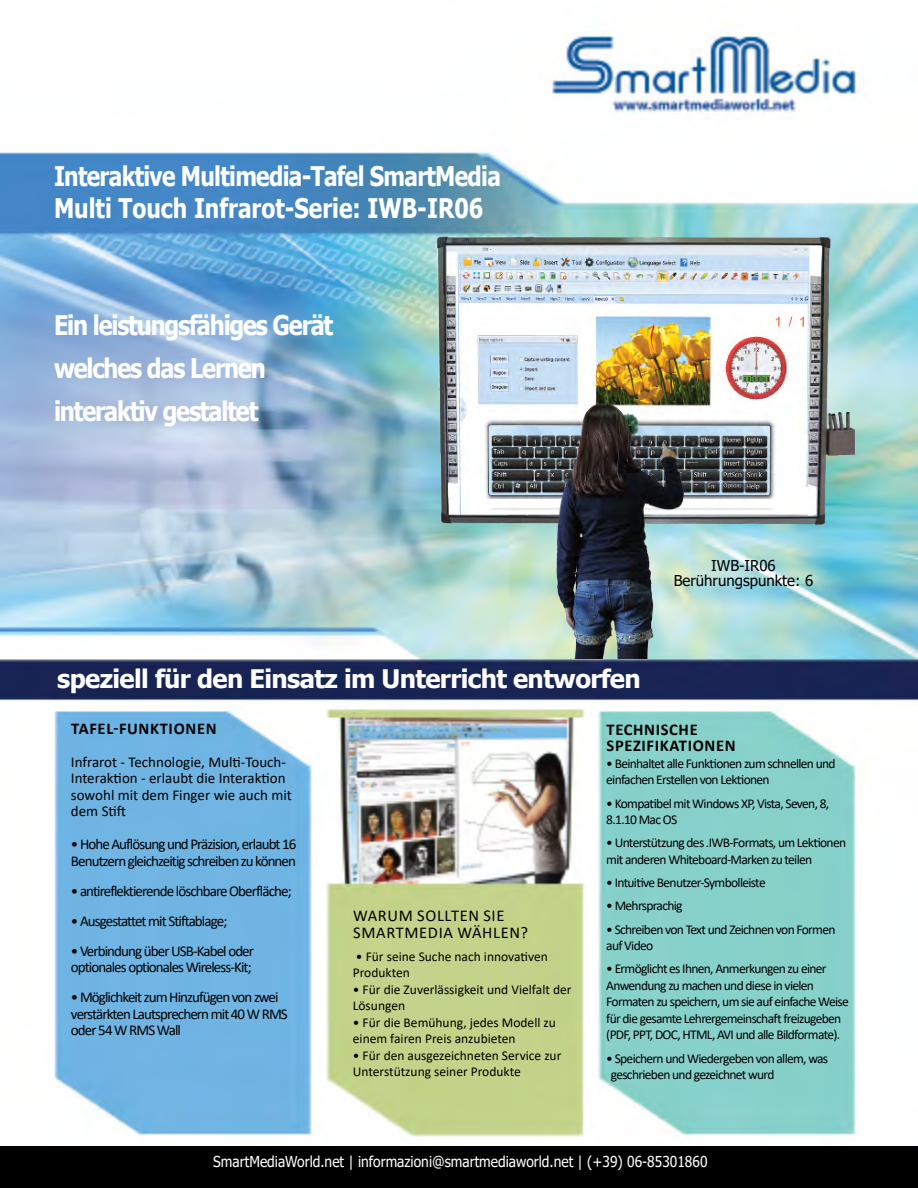
<style>
.page{position:relative;width:918px;height:1188px;background:#fff}
.page>*{position:absolute;margin:0;border:0;box-sizing:border-box;transform-origin:0 0}
.t1{font:700 27px "Tahoma";letter-spacing:-.05em;color:#fff;scale:.87 1}
.t2{font:700 27px "Tahoma";letter-spacing:-.03em;color:#fff;scale:.84 1}
.t3{font:700 27px "Tahoma";color:#fff;scale:.84 1}
.t4{font:700 25.5px "Tahoma";letter-spacing:-.025em;color:#fff}
.t5{font:700 16.5px "Calibri";letter-spacing:.04em;color:#000}
.t6{font:16.5px/16.5px "Calibri";letter-spacing:.04em;color:#000}
.t7{font:15px/16.5px "Calibri";letter-spacing:-.06em;color:#000}
.t8{font:15px/16.5px "Calibri";color:#000}
.t9{font:15px "Tahoma";color:#fff;scale:.92 1}
.t10{font:15px "Tahoma";color:#000}
.t11{font:13.5px/16.5px "Calibri";letter-spacing:-.05em;color:#000}
.t12{font:13.5px/16.5px "Calibri";color:#000}
</style>
<div class="page">
<div style="left:0;top:1146px;width:918px;height:42px;background:#000"></div>
<img style="left:0;top:35px;width:918px;height:1102px">
<img style="left:406px;top:236px;width:458px;height:423px">
<p class="t2" style="left:54px;top:157px;width:534px">Interaktive Multimedia-Tafel SmartMedia</p>
<p class="t3" style="left:54px;top:189px;width:513px">Multi Touch Infrarot-Serie: IWB-IR06</p>
<p class="t1" style="left:54px;top:307px;width:323px">Ein leistungsfähiges Gerät</p>
<p class="t1" style="left:54px;top:349px;width:245px">welches das Lernen</p>
<p class="t1" style="left:54px;top:392px;width:237px">interaktiv gestaltet</p>
<p class="t4" style="left:57px;top:661px;width:585px">speziell für den Einsatz im Unterricht entworfen</p>
<p class="t10" style="left:711px;top:556px;width:66px">IWB-IR06</p>
<p class="t10" style="left:674px;top:571px;width:141px">Berührungspunkte: 6</p>
<p class="t5" style="left:71px;top:717px;width:147px">TAFEL-FUNKTIONEN</p>
<p class="t8" style="left:71px;top:753px;width:222px">Infrarot - Technologie, Multi-Touch-<br>Interaktion - erlaubt die Interaktion sowohl mit dem Finger wie auch mit dem Stift</p>
<p class="t7" style="left:71px;top:836px;width:227px">• Hohe Auflösung und Präzision, erlaubt 16<br>Benutzern gleichzeitig schreiben zu können</p>
<p class="t7" style="left:71px;top:882px;width:222px">• antireflektierende löschbare Oberfläche;</p>
<p class="t7" style="left:71px;top:912px;width:158px">• Ausgestattet mit Stiftablage;</p>
<p class="t7" style="left:71px;top:942px;width:185px">• Verbindung über USB-Kabel oder optionales optionales Wireless-Kit;</p>
<p class="t7" style="left:71px;top:989px;width:218px">• Möglichkeit zum Hinzufügen von zwei verstärkten Lautsprechern mit 40 W RMS oder 54 W RMS Wall</p>
<p class="t6" style="left:353px;top:907px;width:176px">WARUM SOLLTEN SIE<br>SMARTMEDIA WÄHLEN?</p>
<p class="t12" style="left:353px;top:948px;width:197px">• Für seine Suche nach innovativen<br>Produkten</p>
<p class="t12" style="left:353px;top:981px;width:220px">• Für die Zuverlässigkeit und Vielfalt der<br>Lösungen</p>
<p class="t12" style="left:353px;top:1014px;width:205px">• Für die Bemühung, jedes Modell zu einem fairen Preis anzubieten</p>
<p class="t12" style="left:353px;top:1047px;width:210px">• Für den ausgezeichneten Service zur<br>Unterstützung seiner Produkte</p>
<p class="t5" style="left:607px;top:718px;width:93px">TECHNISCHE</p>
<p class="t5" style="left:607px;top:734px;width:131px">SPEZIFIKATIONEN</p>
<p class="t11" style="left:606px;top:755px;width:231px">• Beinhaltet alle Funktionen zum schnellen und einfachen Erstellen von Lektionen</p>
<p class="t11" style="left:606px;top:795px;width:225px">• Kompatibel mit Windows XP, Vista, Seven, 8,<br>8.1.10 Mac OS</p>
<p class="t11" style="left:606px;top:834px;width:241px">• Unterstützung des .IWB-Formats, um Lektionen mit anderen Whiteboard-Marken zu teilen</p>
<p class="t11" style="left:606px;top:874px;width:161px">• Intuitive Benutzer-Symbolleiste</p>
<p class="t11" style="left:606px;top:897px;width:78px">• Mehrsprachig</p>
<p class="t11" style="left:606px;top:921px;width:231px">• Schreiben von Text und Zeichnen von Formen auf Video</p>
<p class="t11" style="left:606px;top:960px;width:244px">• Ermöglicht es Ihnen, Anmerkungen zu einer Anwendung zu machen und diese in vielen Formaten zu speichern, um sie auf einfache Weise für die gesamte Lehrergemeinschaft freizugeben (PDF, PPT, DOC, HTML, AVI und alle Bildformate).</p>
<p class="t11" style="left:611px;top:1050px;width:219px;text-indent:-4px">• Speichern und Wiedergeben von allem, was geschrieben und gezeichnet wurd</p>
<p class="t9" style="left:213px;top:1152px;width:539px">SmartMediaWorld.net | informazioni@smartmediaworld.net | (+39) 06-85301860</p>
</div>
